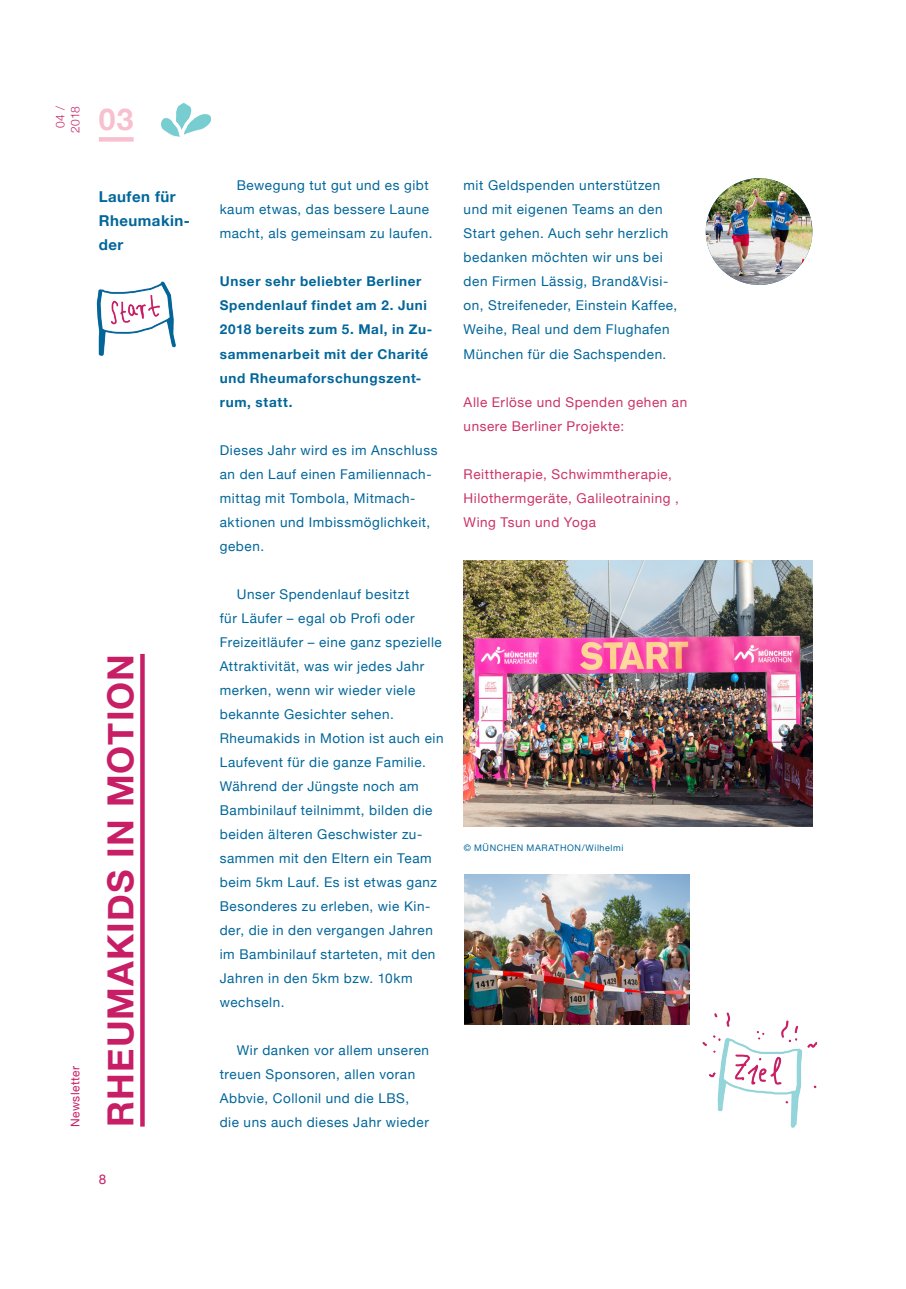
<style>
.page{position:relative;width:906px;height:1289px;background:#fff}
.page>*{position:absolute;margin:0;border:0;box-sizing:border-box;transform-origin:0 0}
.t1{font:700 36px "Helvetica Neue";letter-spacing:.03em;color:#c71e66}
.t2{font:700 30px "Helvetica Neue";color:#f8c0cf}
.t3{font:700 15px/24px "Helvetica Neue";letter-spacing:.03em;color:#01669a}
.t4{font:13.5px/24px "Helvetica Neue";letter-spacing:.04em;color:#01669a}
.t5{font:700 13.5px/24px "Helvetica Neue";letter-spacing:.05em;color:#01669a}
.t6{font:13.5px/24px "Helvetica Neue";letter-spacing:.04em;color:#c36}
.t7{font:13.5px "Helvetica Neue";color:#c71e66}
.t8{font:12px "Helvetica Neue";letter-spacing:.03em;color:#c71e66}
.t9{font:300 12px/15px "Helvetica Neue";letter-spacing:.02em;color:#c71e66;text-align:center}
.t10{font:9px "Helvetica Neue";letter-spacing:.065em;color:#01669a}
</style>
<div class="page">
<div style="left:140px;top:654px;width:5px;height:472px;background:#c71e66"></div>
<div style="left:99px;top:137px;width:35px;height:5px;background:#f8c0cf"></div>
<img style="left:706px;top:178px;width:106px;height:107px;border-radius:53px">
<img style="left:161px;top:103px;width:51px;height:34px">
<img style="left:687px;top:1006px;width:131px;height:122px">
<img style="left:96px;top:281px;width:80px;height:75px">
<img style="left:464px;top:874px;width:225px;height:150px">
<img style="left:464px;top:560px;width:348px;height:266px">
<p class="t9" style="left:52px;top:133px;width:29px;rotate:-90deg">04 /<br>2018</p>
<h2 class="t2" style="left:99px;top:96px;width:36px">03</h2>
<p class="t3" style="left:99px;top:185px;width:92px">Laufen für<br>Rheumakin&shy;der</p>
<p class="t8" style="left:67px;top:1126px;width:62px;rotate:-90deg">Newsletter</p>
<h1 class="t1" style="left:92px;top:1126px;width:474px;rotate:-90deg">RHEUMAKIDS IN MOTION</h1>
<p class="t7" style="left:99px;top:1169px;width:9px">8</p>
<p class="t4" style="left:220px;top:174px;width:214px;text-indent:17px">Bewegung tut gut und es gibt kaum etwas, das bessere Laune macht, als gemeinsam zu laufen.</p>
<p class="t5" style="left:220px;top:270px;width:214px">Unser sehr beliebter Berliner<br>Spendenlauf findet am 2. Juni<br>2018 bereits zum 5. Mal, in Zu&shy;sammenarbeit mit der Charité und Rheumaforschungszent&shy;rum, statt.</p>
<p class="t4" style="left:220px;top:438px;width:219px">Dieses Jahr wird es im Anschluss an den Lauf einen Familiennach&shy;mittag mit Tombola, Mitmach&shy;aktionen und Imbissmöglichkeit, geben.</p>
<p class="t4" style="left:220px;top:582px;width:225px;text-indent:17px">Unser Spendenlauf besitzt<br>für Läufer – egal ob Profi oder<br>Freizeitläufer – eine ganz spezielle<br>Attraktivität, was wir jedes Jahr merken, wenn wir wieder viele bekannte Gesichter sehen.<br>Rheumakids in Motion ist auch ein<br>Laufevent für die ganze Familie.<br>Während der Jüngste noch am<br>Bambinilauf teilnimmt, bilden die beiden älteren Geschwister zu&shy;sammen mit den Eltern ein Team beim 5km Lauf. Es ist etwas ganz<br>Besonderes zu erleben, wie Kin&shy;der, die in den vergangen Jahren im Bambinilauf starteten, mit den<br>Jahren in den 5km bzw. 10km wechseln.</p>
<p class="t4" style="left:220px;top:1038px;width:211px;text-indent:17px">Wir danken vor allem unseren treuen Sponsoren, allen voran<br>Abbvie, Collonil und die LBS, die uns auch dieses Jahr wieder</p>
<p class="t4" style="left:463px;top:174px;width:215px">mit Geldspenden unterstützen und mit eigenen Teams an den<br>Start gehen. Auch sehr herzlich bedanken möchten wir uns bei den Firmen Lässig, Brand&amp;Visi&shy;on, Streifeneder, Einstein Kaffee,<br>Weihe, Real und dem Flughafen<br>München für die Sachspenden.</p>
<p class="t6" style="left:463px;top:390px;width:225px">Alle Erlöse und Spenden gehen an unsere Berliner Projekte:</p>
<p class="t6" style="left:463px;top:462px;width:217px">Reittherapie, Schwimmtherapie,<br>Hilothermgeräte, Galileotraining ,<br>Wing Tsun und Yoga</p>
<p class="t10" style="left:464px;top:841px;width:161px">© MÜNCHEN MARATHON/Wilhelmi</p>
</div>
